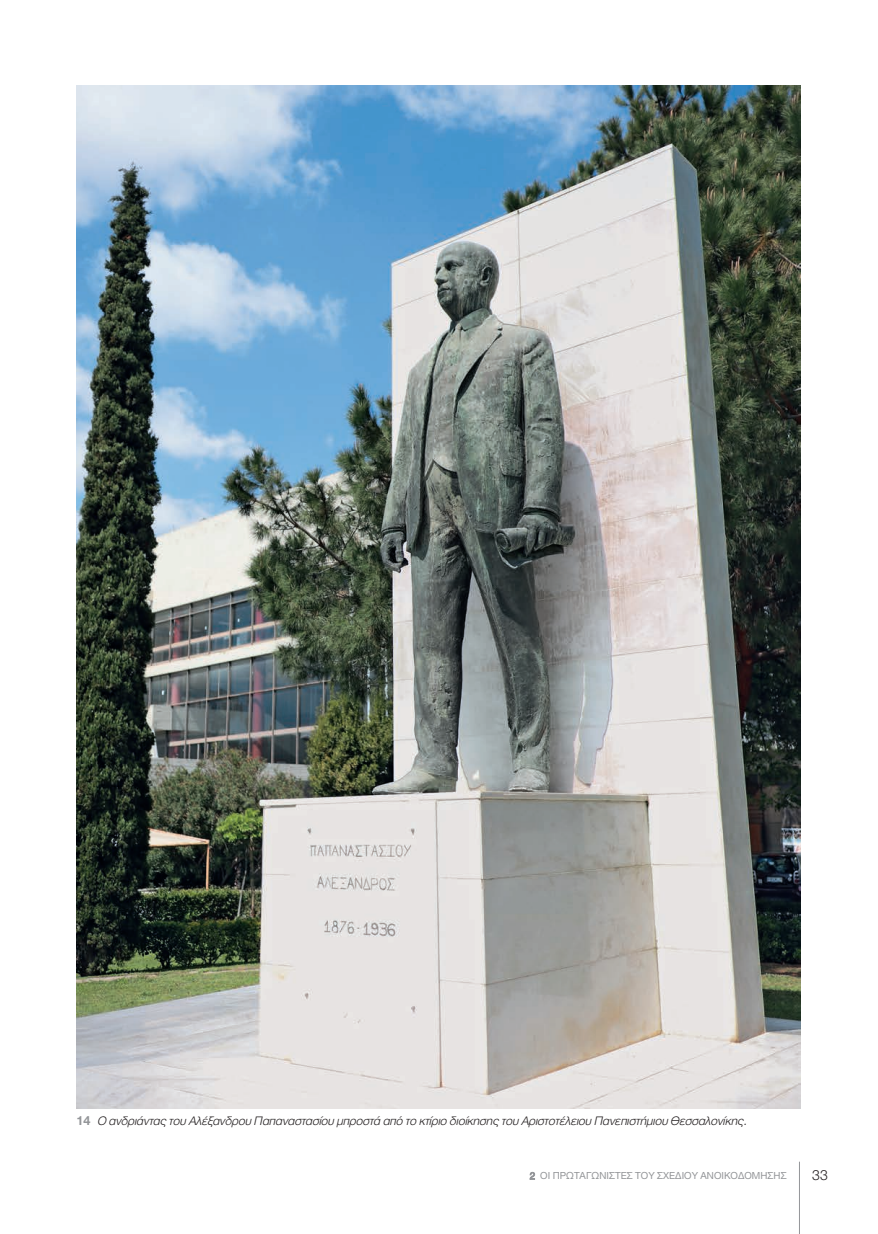
<style>
.page{position:relative;width:878px;height:1234px;background:#fff}
.page>*{position:absolute;margin:0;border:0;box-sizing:border-box;transform-origin:0 0}
.t1{font:300 15px "CF Helvetica";color:#231f20}
.t2{font:italic 300 12.75px "CF Helvetica";color:#231f20}
.t3{font:10.5px "CF Helvetica";color:#939598}
.s1{font-weight:700;font-style:normal;font-size:13.5px;color:#939598}
</style>
<div class="page">
<hr style="left:798px;top:1162px;width:1px;height:72px;background:#939598">
<svg style="left:529px;top:1172px;width:5px;height:8px"></svg>
<img style="left:77px;top:86px;width:722px;height:1023px">
<p class="t2" style="left:77px;top:1114px;width:674px"><span class="s1">1 4</span> Ο ανδριάντας του Αλέξανδρου Παπαναστασίου μπροστά από το κτίριο διοίκησης του Αριστοτέλειου Πανεπιστήμιου Θεσσαλονίκης.</p>
<p class="t3" style="left:529px;top:1170px;width:258px">2 ΟΙ ΠΡΩΤΑΓΩΝΙΣΤΕΣ ΤΟΥ ΣΧΕΔΙΟΥ ΑΝΟΙΚΟΔΟΜΗΣΗΣ</p>
<p class="t1" style="left:812px;top:1167px;width:17px">33</p>
</div>
